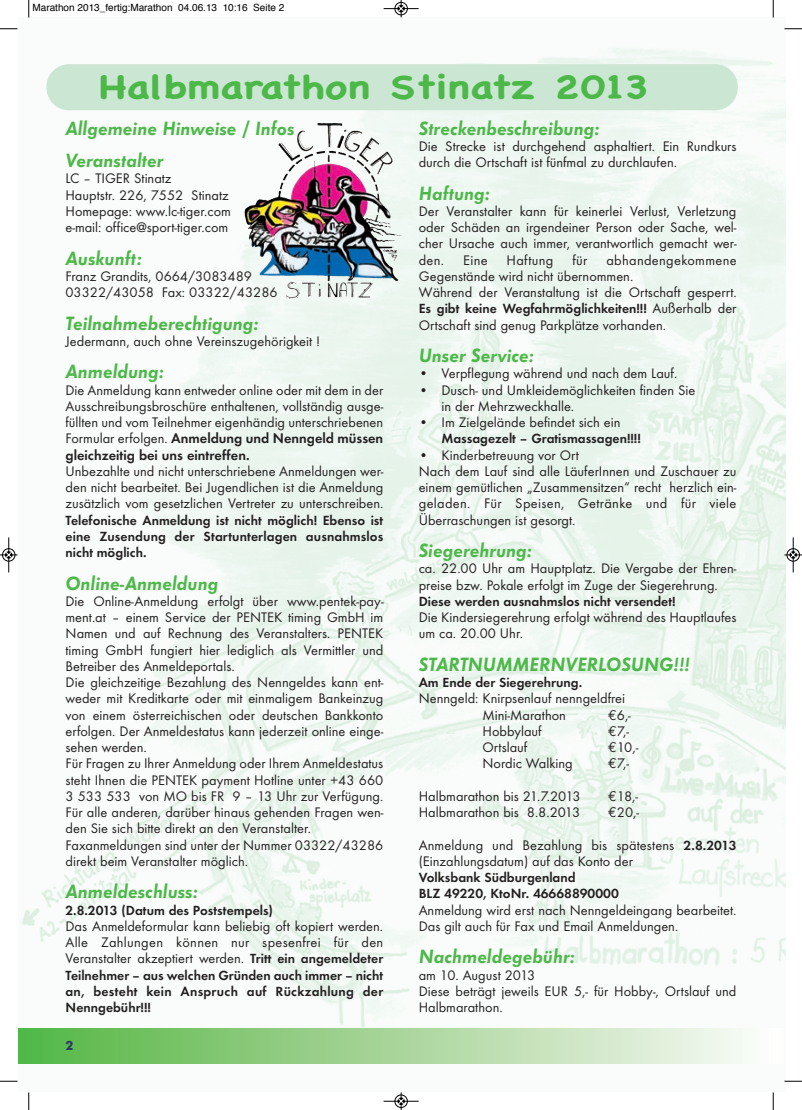
<style>
.page{position:relative;width:802px;height:1110px;background:#fff}
.page>*{position:absolute;margin:0;border:0;box-sizing:border-box;transform-origin:0 0}
.t1{font:700 33.12px "Chalkboard";color:#4cb848;scale:1.28 1}
.t2{font:italic 700 20px/32.5px "Function";color:#4cb848}
.t3{font:14.38px/16.2px "Function";color:#231f20}
.t4{font:14.38px "Function";letter-spacing:.025em;color:#231f20}
.t5{font:700 13.75px/16.2px "Function";color:#231f20;text-align:justify}
.t6{font:700 13.75px "Futura SB";color:#2d3c67}
.t7{font:10px "Helvetica";color:#000}
.s1{font-weight:700}
.s2{font-weight:700;font-size:13.75px}
.s3{font-weight:400;font-size:14.38px}
.s4{font-family:"Euro Mono"}
</style>
<div class="page">
<img style="left:18px;top:47px;width:767px;height:1034px">
<div style="left:773px;top:1028px;width:11px;height:35px;background:#fdfefd"></div>
<div style="left:18px;top:1028px;width:755px;height:35px;background:linear-gradient(to right,#54b442,#fcfaf7)"></div>
<img style="left:317px;top:123px;width:14px;height:24px">
<div style="left:46px;top:64px;width:691px;height:46px;background:#cbe6d3;border-radius:23px"></div>
<svg style="left:28px;top:0;width:2px;height:18px"></svg>
<svg style="left:0;top:28px;width:18px;height:2px"></svg>
<svg style="left:772px;top:0;width:2px;height:18px"></svg>
<svg style="left:784px;top:28px;width:18px;height:2px"></svg>
<svg style="left:28px;top:1092px;width:2px;height:18px"></svg>
<svg style="left:0;top:1081px;width:18px;height:1px"></svg>
<svg style="left:772px;top:1092px;width:2px;height:18px"></svg>
<svg style="left:784px;top:1081px;width:18px;height:1px"></svg>
<div style="left:394px;top:2px;width:14px;height:13px;border:1px solid #fff;border-radius:50%"></div>
<hr style="left:383px;top:8px;width:35px;height:1px;background:#000">
<div style="left:395px;top:2px;width:12px;height:13px;border:1px solid #000;border-radius:50%"></div>
<svg style="left:398px;top:0;width:6px;height:17px"></svg>
<div style="left:394px;top:1094px;width:14px;height:14px;border:1px solid #fff;border-radius:50%"></div>
<hr style="left:383px;top:1101px;width:35px;height:1px;background:#000">
<div style="left:395px;top:1095px;width:12px;height:13px;border:1px solid #000;border-radius:50%"></div>
<svg style="left:398px;top:1092px;width:6px;height:18px"></svg>
<div style="left:2px;top:548px;width:13px;height:14px;border:1px solid #fff;border-radius:50%"></div>
<hr style="left:9px;top:537px;width:1px;height:35px;background:#000">
<div style="left:2px;top:548px;width:13px;height:13px;border:1px solid #000;border-radius:50%"></div>
<svg style="left:0;top:552px;width:18px;height:6px"></svg>
<div style="left:786px;top:548px;width:13px;height:14px;border:1px solid #fff;border-radius:50%"></div>
<hr style="left:793px;top:537px;width:1px;height:35px;background:#000">
<div style="left:786px;top:548px;width:13px;height:13px;border:1px solid #000;border-radius:50%"></div>
<svg style="left:784px;top:552px;width:18px;height:6px"></svg>
<p class="t7" style="left:32px;top:4px;width:253px">Marathon 2013_fertig:Marathon 04.06.13 10:16 Seite 2</p>
<h1 class="t1" style="left:99px;top:65px;width:431px">Halbmarathon Stinatz 2013</h1>
<h2 class="t2" style="left:65px;top:111px;width:230px">Allgemeine Hinweise / Infos<br>Veranstalter</h2>
<p class="t3" style="left:65px;top:170px;width:167px">LC – TIGER Stinatz<br>Hauptstr. 226, 7552 Stinatz<br>Homepage: www.lc-tiger.com e-mail: office@sport-tiger.com</p>
<h2 class="t2" style="left:65px;top:241px;width:78px">Auskunft:</h2>
<p class="t3" style="left:65px;top:268px;width:214px">Franz Grandits, 0664/3083489<br>03322/43058 Fax: 03322/43286</p>
<h2 class="t2" style="left:65px;top:306px;width:195px">Teilnahmeberechtigung:</h2>
<p class="t3" style="left:65px;top:333px;width:256px">Jedermann, auch ohne Vereinszugehörigkeit !</p>
<h2 class="t2" style="left:65px;top:355px;width:100px">Anmeldung:</h2>
<p class="t3" style="left:65px;top:381px;width:319px;text-align:justify">Die Anmeldung kann entweder online oder mit dem in der Ausschreibungsbroschüre enthaltenen, vollständig ausge&shy;füllten und vom Teilnehmer eigenhändig unterschriebenen Formular erfolgen. <span class="s1">Anmeldung und Nenngeld müssen gleichzeitig bei uns eintreffen.</span></p>
<p class="t3" style="left:65px;top:463px;width:319px;text-align:justify">Unbezahlte und nicht unterschriebene Anmeldungen wer&shy;den nicht bearbeitet. Bei Jugendlichen ist die Anmeldung zusätzlich vom gesetzlichen Vertreter zu unterschreiben.</p>
<p class="t5" style="left:65px;top:512px;width:319px">Telefonische Anmeldung ist nicht möglich! Ebenso ist eine Zusendung der Startunterlagen ausnahmslos nicht möglich.</p>
<h2 class="t2" style="left:65px;top:566px;width:154px">Online-Anmeldung</h2>
<p class="t3" style="left:65px;top:593px;width:320px">Die Online-Anmeldung erfolgt über www.pentek-pay&shy;ment.at – einem Service der PENTEK timing GmbH im Namen und auf Rechnung des Veranstalters. PENTEK timing GmbH fungiert hier lediglich als Vermittler und Betreiber des Anmeldeportals.<br>Die gleichzeitige Bezahlung des Nenngeldes kann ent&shy;weder mit Kreditkarte oder mit einmaligem Bankeinzug von einem österreichischen oder deutschen Bankkonto erfolgen. Der Anmeldestatus kann jederzeit online einge&shy;sehen werden.<br>Für Fragen zu Ihrer Anmeldung oder Ihrem Anmeldestatus steht Ihnen die PENTEK payment Hotline unter +43 660<br>3 533 533 von MO bis FR 9 – 13 Uhr zur Verfügung.<br>Für alle anderen, darüber hinaus gehenden Fragen wen&shy;den Sie sich bitte direkt an den Veranstalter.<br>Faxanmeldungen sind unter der Nummer 03322/43286 direkt beim Veranstalter möglich.</p>
<h2 class="t2" style="left:65px;top:875px;width:134px">Anmeldeschluss:</h2>
<p class="t5" style="left:65px;top:902px;width:209px">2.8.2013 (Datum des Poststempels)</p>
<p class="t3" style="left:65px;top:918px;width:319px;text-align:justify">Das Anmeldeformular kann beliebig oft kopiert werden.<br>Alle Zahlungen können nur spesenfrei für den Veranstalter akzeptiert werden. <span class="s2">Tritt ein angemeldeter</span></p>
<p class="t5" style="left:65px;top:967px;width:319px">Teilnehmer – aus welchen Gründen auch immer – nicht an, besteht kein Anspruch auf Rückzahlung der Nenngebühr!!!</p>
<p class="t6" style="left:65px;top:1037px;width:9px">2</p>
<h2 class="t2" style="left:419px;top:111px;width:182px">Streckenbeschreibung:</h2>
<p class="t3" style="left:419px;top:138px;width:319px">Die Strecke ist durchgehend asphaltiert. Ein Rundkurs durch die Ortschaft ist fünfmal zu durchlaufen.</p>
<h2 class="t2" style="left:419px;top:176px;width:73px">Haftung:</h2>
<p class="t3" style="left:419px;top:203px;width:319px;text-align:justify">Der Veranstalter kann für keinerlei Verlust, Verletzung oder Schäden an irgendeiner Person oder Sache, wel&shy;cher Ursache auch immer, verantwortlich gemacht wer&shy;den.</p>
<p class="t3" style="left:463px;top:251px;width:26px">Eine</p>
<p class="t4" style="left:506px;top:251px;width:48px">Haftung</p>
<p class="t3" style="left:572px;top:251px;width:16px">für</p>
<p class="t3" style="left:419px;top:251px;width:319px;text-indent:187px">abhandengekommene<br>Gegenstände wird nicht übernommen.<br>Während der Veranstaltung ist die Ortschaft gesperrt.</p>
<p class="t5" style="left:419px;top:300px;width:319px">Es gibt keine Wegfahrmöglichkeiten!!! <span class="s3">Außerhalb der</span></p>
<p class="t3" style="left:419px;top:316px;width:249px">Ortschaft sind genug Parkplätze vorhanden.</p>
<h2 class="t2" style="left:419px;top:339px;width:117px">Unser Service:</h2>
<p class="t3" style="left:419px;top:365px;width:260px">• Verpflegung während und nach dem Lauf.</p>
<p class="t3" style="left:441px;top:381px;width:255px;text-indent:-23px">• Dusch- und Umkleidemöglichkeiten finden Sie in der Mehrzweckhalle.</p>
<p class="t3" style="left:419px;top:414px;width:203px">• Im Zielgelände befindet sich ein</p>
<p class="t5" style="left:441px;top:430px;width:201px">Massagezelt – Gratismassagen!!!!</p>
<p class="t3" style="left:419px;top:446px;width:319px">• Kinderbetreuung vor Ort<br>Nach dem Lauf sind alle LäuferInnen und Zuschauer zu einem gemütlichen „Zusammensitzen“ recht herzlich ein&shy;geladen. Für Speisen, Getränke und für viele Überraschungen ist gesorgt.</p>
<h2 class="t2" style="left:419px;top:534px;width:115px">Siegerehrung:</h2>
<p class="t3" style="left:419px;top:560px;width:319px">ca. 22.00 Uhr am Hauptplatz. Die Vergabe der Ehren&shy;preise bzw. Pokale erfolgt im Zuge der Siegerehrung.</p>
<p class="t5" style="left:419px;top:593px;width:258px">Diese werden ausnahmslos nicht versendet!</p>
<p class="t3" style="left:418px;top:609px;width:319px">Die Kindersiegerehrung erfolgt während des Hauptlaufes um ca. 20.00 Uhr.</p>
<h2 class="t2" style="left:419px;top:648px;width:273px">STARTNUMMERNVERLOSUNG!!!</h2>
<p class="t5" style="left:419px;top:674px;width:165px">Am Ende der Siegerehrung.</p>
<p class="t3" style="left:419px;top:690px;width:208px;text-align:center">Nenngeld: Knirpsenlauf nenngeldfrei<br>Mini-Marathon</p>
<p class="t3" style="left:608px;top:706px;width:24px"><span class="s4">€</span>6,-</p>
<p class="t3" style="left:482px;top:723px;width:61px">Hobbylauf</p>
<p class="t3" style="left:608px;top:723px;width:22px"><span class="s4">€</span>7,-</p>
<p class="t3" style="left:482px;top:739px;width:46px">Ortslauf</p>
<p class="t3" style="left:608px;top:739px;width:32px"><span class="s4">€</span>10,-</p>
<p class="t3" style="left:482px;top:755px;width:92px">Nordic Walking</p>
<p class="t3" style="left:608px;top:755px;width:22px"><span class="s4">€</span>7,-</p>
<p class="t3" style="left:419px;top:788px;width:163px">Halbmarathon bis 21.7.2013</p>
<p class="t3" style="left:608px;top:788px;width:31px"><span class="s4">€</span>18,-</p>
<p class="t3" style="left:419px;top:804px;width:163px">Halbmarathon bis 8.8.2013</p>
<p class="t3" style="left:608px;top:804px;width:32px"><span class="s4">€</span>20,-</p>
<p class="t3" style="left:419px;top:836px;width:319px">Anmeldung und Bezahlung bis spätestens <span class="s2">2.8.2013 </span>(Einzahlungsdatum) auf das Konto der</p>
<p class="t5" style="left:419px;top:869px;width:201px">Volksbank Südburgenland<br>BLZ 49220, KtoNr. 46668890000</p>
<p class="t3" style="left:419px;top:901px;width:319px">Anmeldung wird erst nach Nenngeldeingang bearbeitet.<br>Das gilt auch für Fax und Email Anmeldungen.</p>
<h2 class="t2" style="left:419px;top:940px;width:158px">Nachmeldegebühr:</h2>
<p class="t3" style="left:419px;top:966px;width:319px">am 10. August 2013<br>Diese beträgt jeweils EUR 5,- für Hobby-, Ortslauf und<br>Halbmarathon.</p>
</div>
